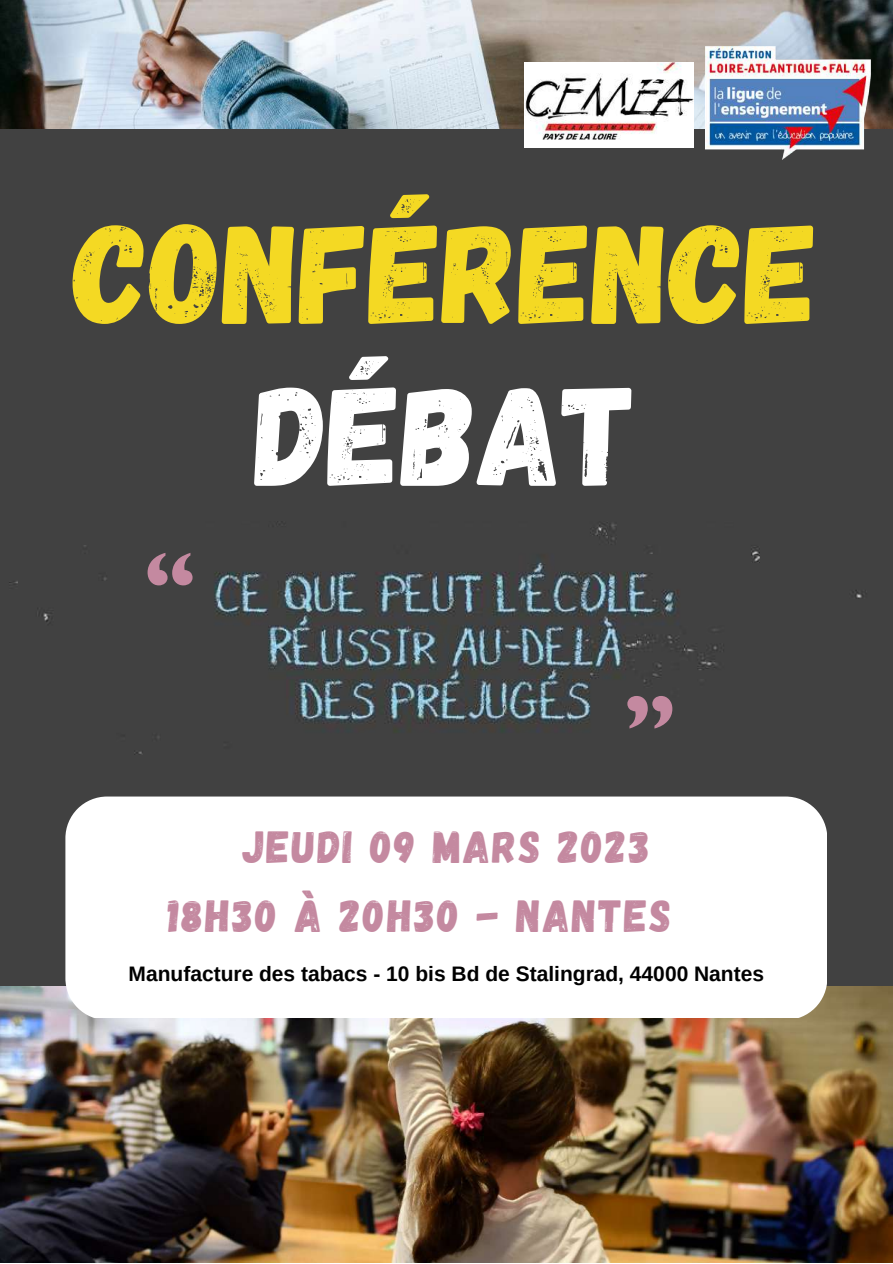
<style>
.page{position:relative;width:893px;height:1264px;background:#fff}
.page>*{position:absolute;margin:0;border:0;box-sizing:border-box;transform-origin:0 0}
.t1{font:141px "Gagalin";color:#f4d923}
.t2{font:141px "Gagalin";color:#fff}
.t3{font:45px/68.8px "Gagalin";letter-spacing:.045em;color:#c489a0}
.t4{font:700 21px "Arimo";color:#000}
</style>
<div class="page">
<div style="left:0;top:0;width:892px;height:1262px;background:#414141"></div>
<img style="left:0;top:986px;width:892px;height:276px">
<div style="left:65px;top:796px;width:761px;height:222px;background:#fff"></div>
<img style="left:0;top:0;width:892px;height:128px">
<img style="left:705px;top:47px;width:165px;height:112px">
<img style="left:9px;top:523px;width:853px;height:231px">
<svg style="left:147px;top:553px;width:45px;height:32px"></svg>
<svg style="left:627px;top:696px;width:45px;height:32px"></svg>
<img style="left:524px;top:62px;width:169px;height:86px">
<h1 class="t1" style="left:74px;top:182px;width:746px">CONFÉRENCE</h1>
<h1 class="t2" style="left:255px;top:344px;width:383px">DÉBAT</h1>
<h2 class="t3" style="left:168px;top:810px;width:504px;text-indent:74px">JEUDI 09 MARS 2023<br>18H30 à 20h30 - NANTES</h2>
<p class="t4" style="left:129px;top:962px;width:637px">Manufacture des tabacs - 10 bis Bd de Stalingrad, 44000 Nantes</p>
</div>
